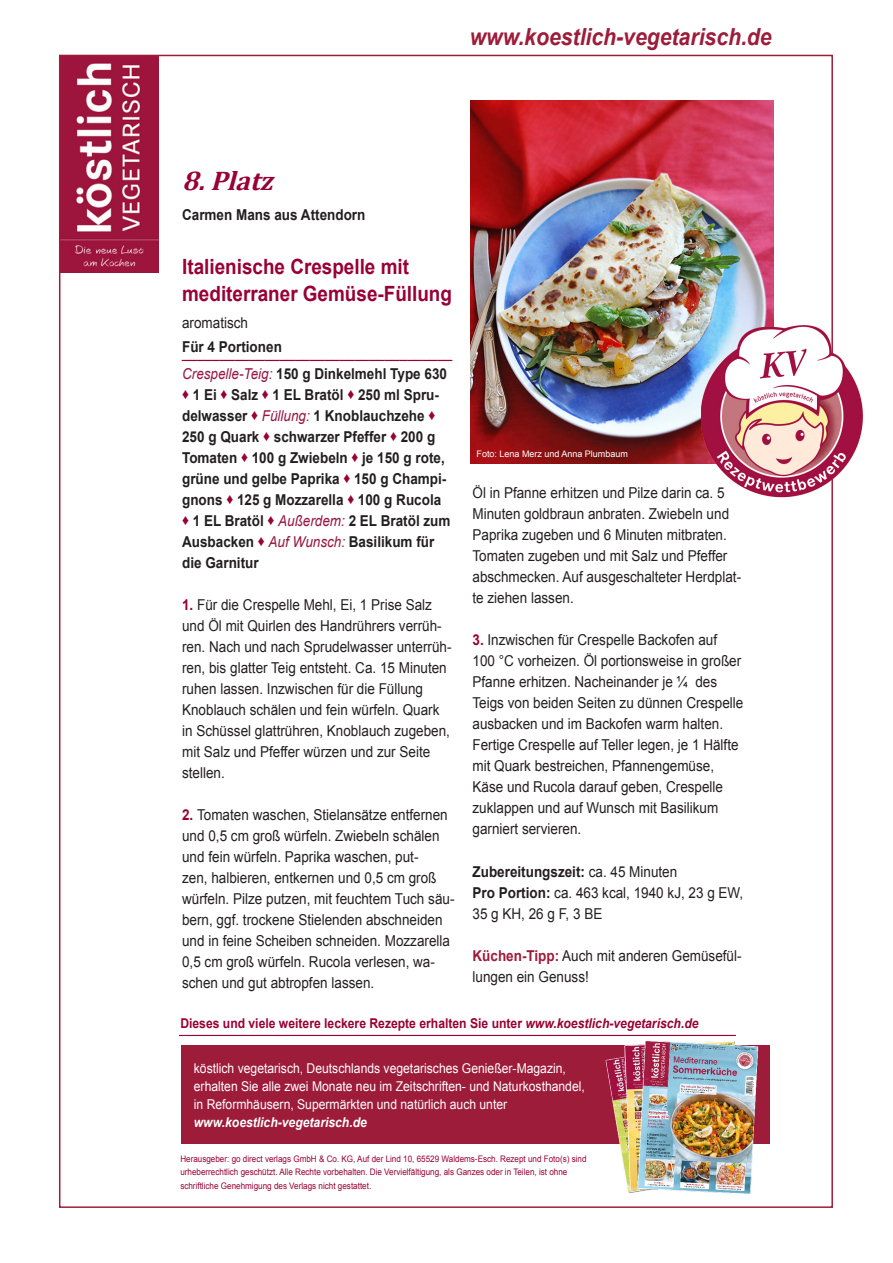
<style>
.page{position:relative;width:893px;height:1263px;background:#fff}
.page>*{position:absolute;margin:0;border:0;box-sizing:border-box;transform-origin:0 0}
.t1{font:italic 700 27px "Cambria";color:#903}
.t2{font:italic 700 23.55px "Arial";color:#9d1c3a;scale:.9 1}
.t3{font:700 21px "Arial";color:#903;scale:.9 1}
.t4{font:15px/21px "Arial";color:#231f20;scale:.9 1}
.t5{font:700 15px/21px "Arial";color:#231f20;scale:.9 1}
.t6{font:15px "Arial";color:#903;scale:.9 1}
.t7{font:13.5px/18px "Arial";color:#fff;scale:.9 1}
.t8{font:700 13.5px "Arial";color:#903;scale:.9 1}
.t9{font:9px/13.5px "Arial";color:#903;scale:.9 1}
.t10{font:9px "Arial";color:#fff}
.s1{font-weight:400;font-style:italic;color:#981744}
.s2{color:#903}
.s3{font-weight:700;color:#903}
.s4{font-weight:700}
.s5{font-weight:700;color:#9d1c3a}
.s6{font-style:italic}
.s7{font-weight:700;font-style:italic}
</style>
<div class="page">
<div style="left:181px;top:1045px;width:589px;height:99px;background:#9d1c3a"></div>
<img style="left:62px;top:58px;width:97px;height:214px">
<hr style="left:179px;top:1035px;width:557px;height:1px;background:#903">
<img style="left:471px;top:101px;width:302px;height:362px">
<img style="left:600px;top:1034px;width:159px;height:160px">
<img style="left:701px;top:325px;width:161px;height:173px">
<p class="t2" style="left:470px;top:21px;width:337px">www.koestlich-vegetarisch.de</p>
<p class="t1" style="left:182px;top:162px;width:102px">8.Platz</p>
<p class="t5" style="left:182px;top:205px;width:205px">Carmen Mans aus Attendorn</p>
<p class="t3" style="left:182px;top:253px;width:254px">Italienische Crespelle mit</p>
<p class="t3" style="left:182px;top:280px;width:301px">mediterraner Gemüse-Füllung</p>
<p class="t4" style="left:182px;top:312px;width:75px">aromatisch</p>
<p class="t5" style="left:182px;top:337px;width:112px">Für 4 Portionen</p>
<p class="t6" style="left:182px;top:343px;width:302px">____________________________________</p>
<p class="t5" style="left:182px;top:364px;width:300px"><span class="s1">Crespelle-Teig:</span> 150 g Dinkelmehl Type 630 <span class="s2">♦</span> 1 Ei <span class="s2">♦</span> Salz <span class="s2">♦</span> 1 EL Bratöl <span class="s2">♦</span> 250 ml Spru&shy;delwasser <span class="s2">♦</span> <span class="s1">Füllung:</span> 1 Knoblauchzehe <span class="s2">♦ </span>250 g Quark <span class="s2">♦</span> schwarzer Pfeffer <span class="s2">♦</span> 200 g Tomaten <span class="s2">♦</span> 100 g Zwiebeln <span class="s2">♦</span> je 150 g rote, grüne und gelbe Paprika <span class="s2">♦</span> 150 g Champi&shy;gnons <span class="s2">♦</span> 125 g Mozzarella <span class="s2">♦</span> 100 g Rucola <span class="s2">♦</span> 1 EL Bratöl <span class="s2">♦</span> <span class="s1">Außerdem:</span> 2 EL Bratöl zum Ausbacken <span class="s2">♦</span> <span class="s1">Auf Wunsch:</span> Basilikum für die Garnitur</p>
<p class="t4" style="left:182px;top:594px;width:301px"><span class="s3">1.</span> Für die Crespelle Mehl, Ei, 1 Prise Salz und Öl mit Quirlen des Handrührers verrüh&shy;ren. Nach und nach Sprudelwasser unterrüh&shy;ren, bis glatter Teig entsteht. Ca. 15 Minuten ruhen lassen. Inzwischen für die Füllung Knoblauch schälen und fein würfeln. Quark in Schüssel glattrühren, Knoblauch zugeben, mit Salz und Pfeffer würzen und zur Seite stellen.</p>
<p class="t4" style="left:182px;top:804px;width:304px"><span class="s3">2.</span> Tomaten waschen, Stielansätze entfernen und 0,5 cm groß würfeln. Zwiebeln schälen und fein würfeln. Paprika waschen, put-<br>zen, halbieren, entkernen und 0,5 cm groß würfeln. Pilze putzen, mit feuchtem Tuch säu&shy;bern, ggf. trockene Stielenden abschneiden und in feine Scheiben schneiden. Mozzarella 0,5 cm groß würfeln. Rucola verlesen, wa&shy;schen und gut abtropfen lassen.</p>
<p class="t10" style="left:477px;top:448px;width:153px">Foto: Lena Merz und Anna Plumbaum</p>
<p class="t4" style="left:472px;top:482px;width:300px">Öl in Pfanne erhitzen und Pilze darin ca. 5<br>Minuten goldbraun anbraten. Zwiebeln und Paprika zugeben und 6 Minuten mitbraten.<br>Tomaten zugeben und mit Salz und Pfeffer abschmecken. Auf ausgeschalteter Herdplat&shy;te ziehen lassen.</p>
<p class="t4" style="left:472px;top:629px;width:273px"><span class="s3">3.</span> Inzwischen für Crespelle Backofen auf</p>
<p class="t4" style="left:472px;top:650px;width:302px">100 °C vorheizen. Öl portionsweise in großer Pfanne erhitzen. Nacheinander je ¼ des Teigs von beiden Seiten zu dünnen Crespelle ausbacken und im Backofen warm halten.<br>Fertige Crespelle auf Teller legen, je 1 Hälfte mit Quark bestreichen, Pfannengemüse, Käse und Rucola darauf geben, Crespelle zuklappen und auf Wunsch mit Basilikum garniert servieren.</p>
<p class="t4" style="left:472px;top:861px;width:302px"><span class="s4">Zubereitungszeit:</span> ca. 45 Minuten<br><span class="s4">Pro Portion:</span> ca. 463 kcal, 1940 kJ, 23 g EW,<br>35 g KH, 26 g F, 3 BE</p>
<p class="t4" style="left:472px;top:945px;width:300px"><span class="s5">Küchen-Tipp:</span> Auch mit anderen Gemüsefül&shy;lungen ein Genuss!</p>
<p class="t8" style="left:180px;top:1014px;width:577px">Dieses und viele weitere leckere Rezepte erhalten Sie unter <span class="s6">www.koestlich-vegetarisch.de</span></p>
<p class="t7" style="left:194px;top:1059px;width:436px">köstlich vegetarisch, Deutschlands vegetarisches Genießer-Magazin, erhalten Sie alle zwei Monate neu im Zeitschriften- und Naturkosthandel, in Reformhäusern, Supermärkten und natürlich auch unter <span class="s7">www.koestlich-vegetarisch.de</span></p>
<p class="t9" style="left:180px;top:1152px;width:453px">Herausgeber: go direct verlags GmbH &amp; Co. KG, Auf der Lind 10, 65529 Waldems-Esch. Rezept und Foto(s) sind urheberrechtlich geschützt. Alle Rechte vorbehalten. Die Vervielfältigung, als Ganzes oder in Teilen, ist ohne schriftliche Genehmigung des Verlags nicht gestattet.</p>
</div>
